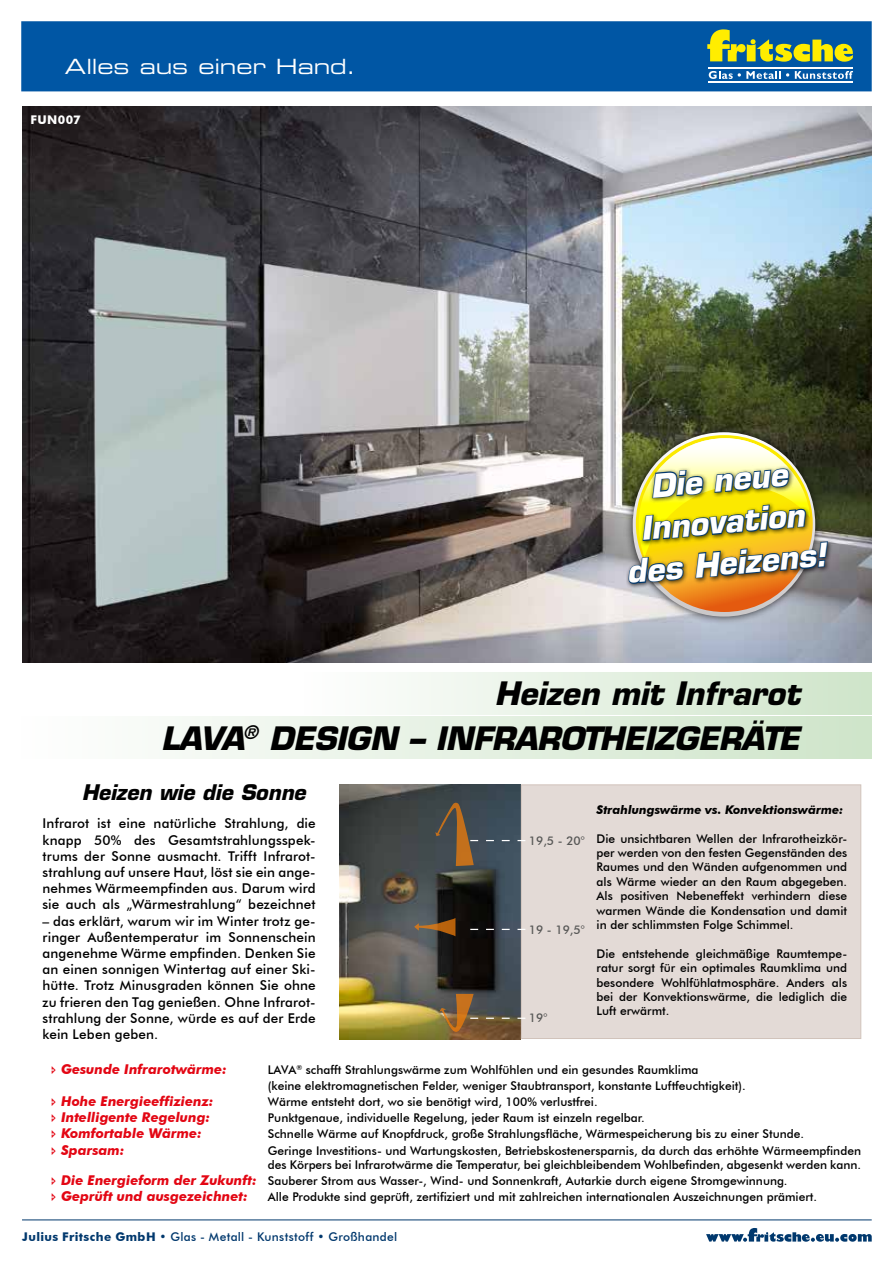
<style>
.page{position:relative;width:893px;height:1263px;background:#fff}
.page>*{position:absolute;margin:0;border:0;box-sizing:border-box;transform-origin:0 0}
.t1{font:italic 700 31.5px "Eurostile LT Std";letter-spacing:-.01em;color:#000}
.t2{font:italic 700 31.5px/41.7px "Eurostile LT Std";color:#fff;text-align:center}
.t3{font:21px "Eurostile LT Std Ex 2";letter-spacing:-.005em;color:#fff}
.t4{font:italic 700 21px "Eurostile LT Std";letter-spacing:.005em;color:#000}
.t5{font:500 13.5px/16.2px "Futura BT";letter-spacing:.01em;color:#000;text-align:justify}
.t6{font:italic 700 13.5px "Futura BT";color:#e30613}
.t7{font:500 12px/14.4px "Futura BT";color:#000}
.t8{font:500 12px "Futura BT";letter-spacing:.025em;color:#00386d}
.t9{font:italic 700 12px "Futura BT";color:#000}
.t10{font:500 12px "Futura BT";color:#575756}
.t11{font:700 12px "Futura BT";letter-spacing:.035em;color:#fff}
.s1{font-weight:700;font-style:italic;font-size:13.5px;color:#e30613}
.s2{font-weight:700}
</style>
<div class="page">
<img style="left:22px;top:107px;width:850px;height:555px">
<svg style="left:706px;top:1228px;width:166px;height:14px"></svg>
<hr style="left:22px;top:1219px;width:850px;height:1px;background:#00386d">
<div style="left:304px;top:672px;width:568px;height:42px;background:linear-gradient(to right,#fefefe,#cfe5ca)"></div>
<div style="left:21px;top:716px;width:851px;height:43px;background:linear-gradient(to right,#fefefe,#cfe5c9)"></div>
<div style="left:624px;top:424px;width:199px;height:201px;background:#000;opacity:.75"></div>
<div style="left:626px;top:465px;width:208px;height:125px;background:#000;opacity:.75"></div>
<img style="left:628px;top:432px;width:201px;height:185px">
<div style="left:21px;top:21px;width:851px;height:70px;background:#0056a4;border:2px solid #0056a4"></div>
<div style="left:702px;top:23px;width:157px;height:66px;background:#0056a4"></div>
<svg style="left:707px;top:29px;width:146px;height:33px"></svg>
<hr style="left:709px;top:67px;width:144px;height:1px;background:#fff">
<hr style="left:709px;top:81px;width:144px;height:2px;background:#fff">
<svg style="left:709px;top:71px;width:80px;height:8px"></svg>
<svg style="left:795px;top:71px;width:58px;height:8px"></svg>
<img style="left:339px;top:784px;width:181px;height:255px">
<svg style="left:414px;top:918px;width:41px;height:18px"></svg>
<div style="left:521px;top:784px;width:340px;height:255px;background:#e3dad6;border:1px solid #d1c3bb"></div>
<svg style="left:435px;top:802px;width:90px;height:64px"></svg>
<svg style="left:470px;top:929px;width:55px;height:1px"></svg>
<svg style="left:439px;top:994px;width:86px;height:38px"></svg>
<h2 class="t3" style="left:65px;top:52px;width:292px">Alles aus einer Hand.</h2>
<p class="t11" style="left:31px;top:113px;width:52px">FUN007</p>
<h1 class="t2" style="left:617px;top:468px;width:201px;rotate:-5deg">Die neue<br>Innovation des Heizens!</h1>
<h1 class="t1" style="left:494px;top:674px;width:307px">Heizen mit Infrarot</h1>
<h1 class="t1" style="left:161px;top:718px;width:640px">LAVA<sup>®</sup> DESIGN – INFRAROTHEIZGERÄTE</h1>
<h2 class="t4" style="left:82px;top:780px;width:225px">Heizen wie die Sonne</h2>
<p class="t5" style="left:43px;top:815px;width:275px">Infrarot ist eine natürliche Strahlung, die knapp 50% des Gesamtstrahlungsspek&shy;trums der Sonne ausmacht. Trifft Infrarot&shy;strahlung auf unsere Haut, löst sie ein ange&shy;nehmes Wärmeempfinden aus. Darum wird sie auch als „Wärmestrahlung“ bezeichnet</p>
<p class="t5" style="left:43px;top:912px;width:275px">– das erklärt, warum wir im Winter trotz ge&shy;ringer Außentemperatur im Sonnenschein angenehme Wärme empfinden. Denken Sie an einen sonnigen Wintertag auf einer Ski&shy;hütte. Trotz Minusgraden können Sie ohne zu frieren den Tag genießen. Ohne Infrarot&shy;strahlung der Sonne, würde es auf der Erde kein Leben geben.</p>
<p class="t10" style="left:529px;top:834px;width:57px">19,5 - 20°</p>
<p class="t10" style="left:529px;top:922px;width:57px">19 - 19,5°</p>
<p class="t10" style="left:529px;top:1010px;width:20px">19°</p>
<p class="t9" style="left:597px;top:802px;width:248px">Strahlungswärme vs. Konvektionswärme:</p>
<p class="t7" style="left:597px;top:831px;width:252px;text-align:justify">Die unsichtbaren Wellen der Infrarotheizkör&shy;per werden von den festen Gegenständen des Raumes und den Wänden aufgenommen und als Wärme wieder an den Raum abgegeben.<br>Als positiven Nebeneffekt verhindern diese warmen Wände die Kondensation und damit in der schlimmsten Folge Schimmel.</p>
<p class="t7" style="left:597px;top:946px;width:252px;text-align:justify">Die entstehende gleichmäßige Raumtempe&shy;ratur sorgt für ein optimales Raumklima und besondere Wohlfühlatmosphäre. Anders als bei der Konvektionswärme, die lediglich die Luft erwärmt.</p>
<p class="t6" style="left:61px;top:1060px;width:168px">Gesunde Infrarotwärme:</p>
<p class="t7" style="left:268px;top:1061px;width:479px;line-height:16.2px">LAVA<sup>®</sup> schafft Strahlungswärme zum Wohlfühlen und ein gesundes Raumklima<br>(keine elektromagnetischen Felder, weniger Staubtransport, konstante Luftfeuchtigkeit).</p>
<p class="t6" style="left:61px;top:1093px;width:154px">Hohe Energieeffizienz:</p>
<p class="t7" style="left:268px;top:1094px;width:331px">Wärme entsteht dort, wo sie benötigt wird, 100% verlustfrei.</p>
<p class="t6" style="left:61px;top:1109px;width:151px">Intelligente Regelung:</p>
<p class="t7" style="left:268px;top:1110px;width:378px">Punktgenaue, individuelle Regelung, jeder Raum ist einzeln regelbar.</p>
<p class="t6" style="left:61px;top:1125px;width:143px">Komfortable Wärme:</p>
<p class="t7" style="left:268px;top:1127px;width:538px">Schnelle Wärme auf Knopfdruck, große Strahlungsfläche, Wärmespeicherung bis zu einer Stunde.</p>
<p class="t6" style="left:61px;top:1141px;width:65px">Sparsam:</p>
<p class="t7" style="left:268px;top:1143px;width:595px">Geringe Investitions- und Wartungskosten, Betriebskostenersparnis, da durch das erhöhte Wärmeempfinden des Körpers bei Infrarotwärme die Temperatur, bei gleichbleibendem Wohlbefinden, abgesenkt werden kann.</p>
<p class="t7" style="left:61px;top:1173px;width:728px"><span class="s1">Die Energieform der Zukunft:</span> Sauberer Strom aus Wasser-, Wind- und Sonnenkraft, Autarkie durch eigene Stromgewinnung.</p>
<p class="t6" style="left:61px;top:1188px;width:188px">Geprüft und ausgezeichnet:</p>
<p class="t7" style="left:268px;top:1190px;width:551px">Alle Produkte sind geprüft, zertifiziert und mit zahlreichen internationalen Auszeichnungen prämiert.</p>
<p class="t8" style="left:22px;top:1230px;width:377px"><span class="s2">Julius Fritsche GmbH</span> • Glas - Metall - Kunststoff • Großhandel</p>
</div>
